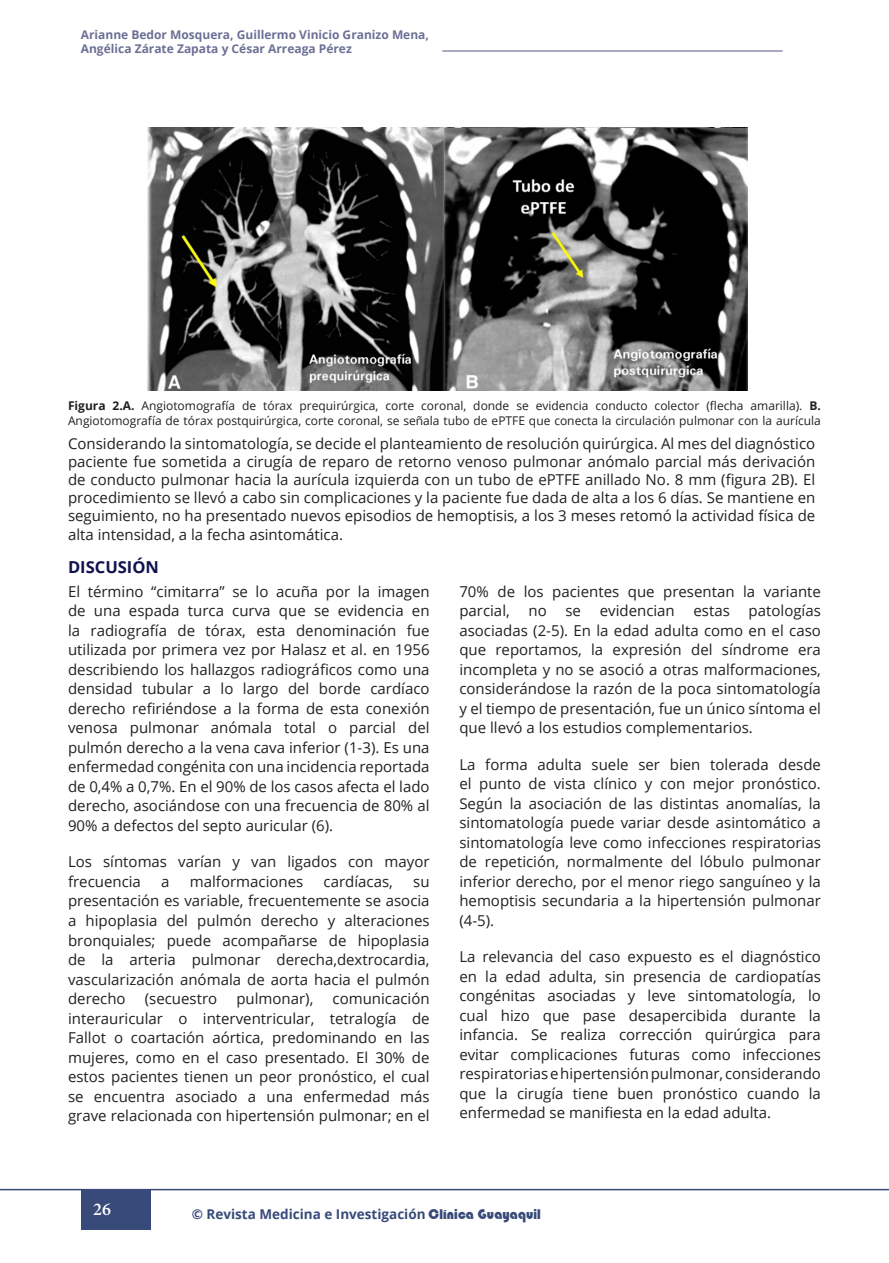
<style>
.page{position:relative;width:889px;height:1263px;background:#fff}
.page>*{position:absolute;margin:0;border:0;box-sizing:border-box;transform-origin:0 0}
.t1{font:600 18px "Minion Pro";color:#fff}
._8_Parrafo_resumen{font:700 16.5px "Open Sans";color:#10124f}
._8_Parrafo_resumen-2{font:15px/19.5px "Open Sans";color:#231f20;text-align:justify}
._9_Parrafo_normal{font:15px/18px "Open Sans";color:#231f20;text-align:justify}
.t2{font:700 13.5px "Open Sans";color:#384a79}
._12_Figura{font:12px/15px "Open Sans";color:#231f20}
.t3{font:700 12px/14.4px "Open Sans";color:#6b7095}
.s1{font-weight:700}
.s2{font-family:"Blippo BT";font-weight:900}
</style>
<div class="page">
<hr style="left:0;top:1189px;width:889px;height:1px;background:#384a79">
<div style="left:81px;top:1189px;width:70px;height:40px;background:#384a79"></div>
<hr style="left:442px;top:50px;width:340px;height:2px;background:#8c90aa">
<img style="left:147px;top:128px;width:601px;height:263px">
<p class="t3" style="left:81px;top:27px;width:350px">Arianne Bedor Mosquera, Guillermo Vinicio Granizo Mena,<br>Angélica Zárate Zapata y César Arreaga Pérez</p>
<p class="_12_Figura" style="left:68px;top:398px;width:754px"><span class="s1">Figura 2.A.</span> Angiotomografía de tórax prequirúrgica, corte coronal, donde se evidencia conducto colector (flecha amarilla). <span class="s1">B.<br></span>Angiotomografía de tórax postquirúrgica, corte coronal, se señala tubo de ePTFE que conecta la circulación pulmonar con la aurícula</p>
<p class="_9_Parrafo_normal" style="left:68px;top:435px;width:748px">Considerando la sintomatología, se decide el planteamiento de resolución quirúrgica. Al mes del diagnóstico paciente fue sometida a cirugía de reparo de retorno venoso pulmonar anómalo parcial más derivación de conducto pulmonar hacia la aurícula izquierda con un tubo de ePTFE anillado No. 8 mm (figura 2B). El procedimiento se llevó a cabo sin complicaciones y la paciente fue dada de alta a los 6 días. Se mantiene en seguimiento, no ha presentado nuevos episodios de hemoptisis, a los 3 meses retomó la actividad física de alta intensidad, a la fecha asintomática.</p>
<p class="_8_Parrafo_resumen" style="left:68px;top:555px;width:92px">DISCUSIÓN</p>
<p class="_8_Parrafo_resumen-2" style="left:68px;top:581px;width:363px">El término “cimitarra” se lo acuña por la imagen de una espada turca curva que se evidencia en la radiografía de tórax, esta denominación fue utilizada por primera vez por Halasz et al. en 1956 describiendo los hallazgos radiográficos como una densidad tubular a lo largo del borde cardíaco derecho refiriéndose a la forma de esta conexión venosa pulmonar anómala total o parcial del pulmón derecho a la vena cava inferior (1-3). Es una enfermedad congénita con una incidencia reportada de 0,4% a 0,7%. En el 90% de los casos afecta el lado derecho, asociándose con una frecuencia de 80% al 90% a defectos del septo auricular (6).</p>
<p class="_8_Parrafo_resumen-2" style="left:68px;top:852px;width:363px">Los síntomas varían y van ligados con mayor frecuencia</p>
<p class="_8_Parrafo_resumen-2" style="left:161px;top:871px;width:10px">a</p>
<p class="_8_Parrafo_resumen-2" style="left:190px;top:871px;width:115px">malformaciones</p>
<p class="_8_Parrafo_resumen-2" style="left:324px;top:871px;width:71px">cardíacas,</p>
<p class="_8_Parrafo_resumen-2" style="left:68px;top:871px;width:363px;text-indent:345px">su presentación es variable, frecuentemente se asocia a hipoplasia del pulmón derecho y alteraciones bronquiales; puede acompañarse de hipoplasia de la arteria pulmonar derecha,dextrocardia, vascularización anómala de aorta hacia el pulmón derecho</p>
<p class="_8_Parrafo_resumen-2" style="left:68px;top:988px;width:363px;text-indent:264px">comunicación interauricular o interventricular, tetralogía de Fallot o coartación aórtica, predominando en las mujeres, como en el caso presentado. El 30% de estos pacientes tienen un peor pronóstico, el cual se encuentra asociado a una enfermedad más grave relacionada con hipertensión pulmonar; en el</p>
<p class="_8_Parrafo_resumen-2" style="left:145px;top:988px;width:74px">(secuestro</p>
<p class="_8_Parrafo_resumen-2" style="left:236px;top:988px;width:78px">pulmonar),</p>
<p class="_8_Parrafo_resumen-2" style="left:459px;top:581px;width:363px">70% de los pacientes que presentan la variante parcial, no se evidencian estas patologías asociadas (2-5). En la edad adulta como en el caso que reportamos, la expresión del síndrome era incompleta y no se asoció a otras malformaciones, considerándose la razón de la poca sintomatología y el tiempo de presentación, fue un único síntoma el que llevó a los estudios complementarios.</p>
<p class="_8_Parrafo_resumen-2" style="left:459px;top:754px;width:363px">La forma adulta suele ser bien tolerada desde el punto de vista clínico y con mejor pronóstico.<br>Según la asociación de las distintas anomalías, la sintomatología puede variar desde asintomático a sintomatología leve como infecciones respiratorias de repetición, normalmente del lóbulo pulmonar inferior derecho, por el menor riego sanguíneo y la hemoptisis secundaria a la hipertensión pulmonar (4-5).</p>
<p class="_8_Parrafo_resumen-2" style="left:459px;top:947px;width:363px">La relevancia del caso expuesto es el diagnóstico en la edad adulta, sin presencia de cardiopatías congénitas asociadas y leve sintomatología, lo cual hizo que pase desapercibida durante la infancia. Se realiza corrección quirúrgica para evitar complicaciones futuras como infecciones respiratorias e hipertensión pulmonar, considerando que la cirugía tiene buen pronóstico cuando la enfermedad se manifiesta en la edad adulta.</p>
<p class="t1" style="left:93px;top:1196px;width:19px">26</p>
<p class="t2" style="left:192px;top:1205px;width:351px">© Revista Medicina e Investigación <span class="s2">Clínica Guayaquil</span></p>
</div>
